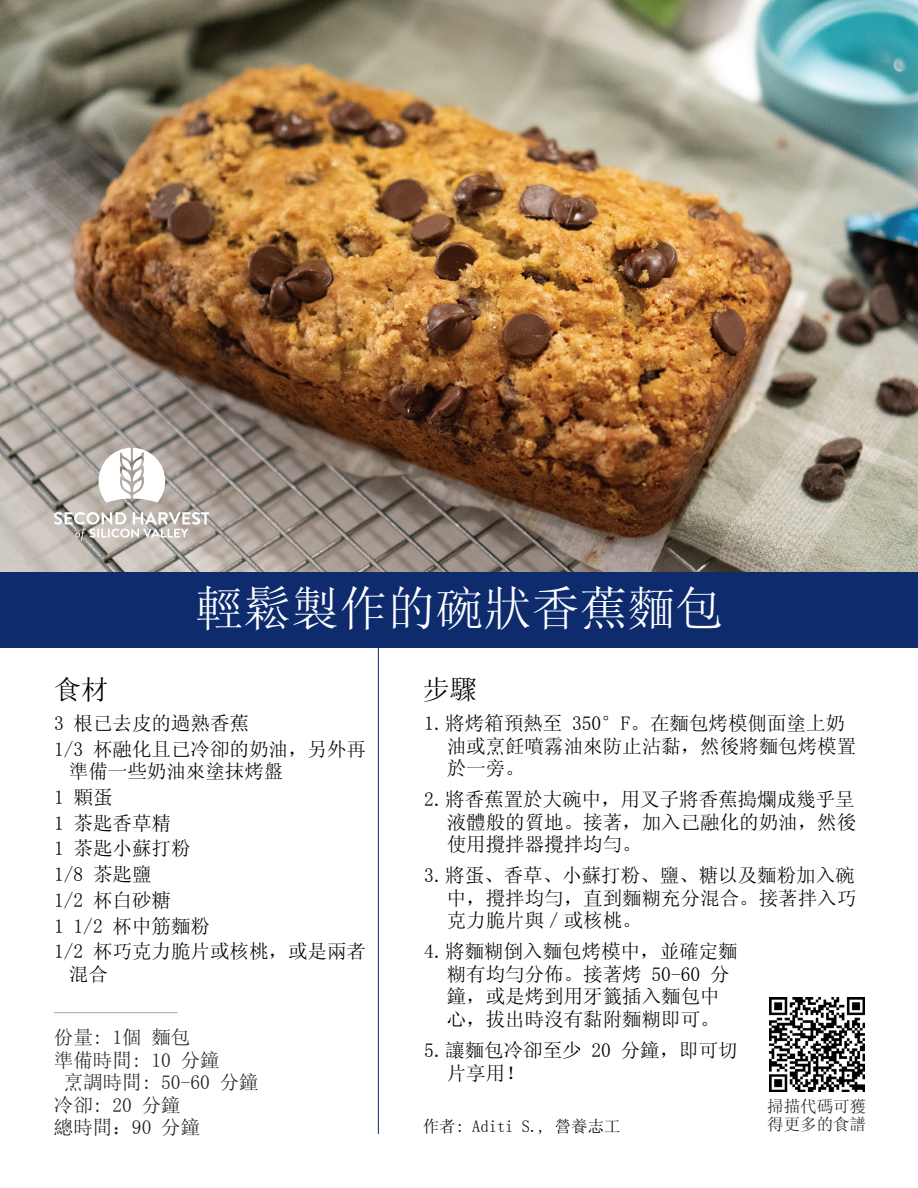
<style>
.page{position:relative;width:918px;height:1188px;background:#fff}
.page>*{position:absolute;margin:0;border:0;box-sizing:border-box;transform-origin:0 0}
.t1{font:48px "Sim Sun";color:#fff}
.t2{font:27px "Sim Sun";color:#000}
.t3{font:19.5px/22.5px "Sim Sun";color:#000}
.t4{font:19.5px "Sim Sun";color:#231f20}
.t5{font:16.5px "Sim Sun";color:#000}
.t6{font:16.5px/18px "Sim Sun";color:#231f20}
</style>
<div class="page">
<img style="left:0;top:0;width:918px;height:572px">
<svg style="left:54px;top:512px;width:155px;height:29px"></svg>
<svg style="left:99px;top:448px;width:66px;height:55px"></svg>
<div style="left:0;top:572px;width:918px;height:76px;background:#0d2b6d"></div>
<hr style="left:378px;top:643px;width:1px;height:491px;background:#0d2b6d">
<hr style="left:54px;top:1012px;width:124px;height:1px;background:#9ea3c4">
<img style="left:770px;top:998px;width:94px;height:94px">
<h1 class="t1" style="left:196px;top:584px;width:529px">輕鬆製作的碗狀香蕉麵包</h1>
<h2 class="t2" style="left:54px;top:676px;width:55px">食材</h2>
<p class="t3" style="left:54px;top:710px;width:313px;line-height:25.8px">3 根已去皮的過熟香蕉<br>1/3 杯融化且已冷卻的奶油，另外再</p>
<p class="t3" style="left:54px;top:758px;width:313px;line-height:25.8px;text-indent:15px">準備一些奶油來塗抹烤盤<br>1 顆蛋<br>1 茶匙香草精<br>1 茶匙小蘇打粉<br>1/8 茶匙鹽<br>1/2 杯白砂糖<br>1 1/2 杯中筋麵粉<br>1/2 杯巧克力脆片或核桃，或是兩者</p>
<p class="t3" style="left:69px;top:963px;width:41px">混合</p>
<h2 class="t2" style="left:423px;top:676px;width:55px">步驟</h2>
<p class="t3" style="left:447px;top:712px;width:411px;text-indent:-23px">1.將烤箱預熱至 350°F。在麵包烤模側面塗上奶油或烹飪噴霧油來防止沾黏，然後將麵包烤模置於一旁。</p>
<p class="t3" style="left:447px;top:788px;width:411px;text-align:justify;text-indent:-23px">2.將香蕉置於大碗中，用叉子將香蕉搗爛成幾乎呈液體般的質地。接著，加入已融化的奶油，然後使用攪拌器攪拌均勻。</p>
<p class="t3" style="left:447px;top:864px;width:411px;text-align:justify;text-indent:-23px">3.將蛋、香草、小蘇打粉、鹽、糖以及麵粉加入碗中，攪拌均勻，直到麵糊充分混合。接著拌入巧克力脆片與／或核桃。</p>
<p class="t3" style="left:447px;top:940px;width:292px;text-indent:-23px">4.將麵糊倒入麵包烤模中，並確定麵糊有均勻分佈。接著烤 50-60 分鐘，或是烤到用牙籤插入麵包中心，拔出時沒有黏附麵糊即可。</p>
<p class="t3" style="left:447px;top:1039px;width:292px;text-indent:-23px">5.讓麵包冷卻至少 20 分鐘，即可切片享用！</p>
<p class="t4" style="left:54px;top:1027px;width:138px">份量: 1個 麵包</p>
<p class="t4" style="left:54px;top:1050px;width:167px">準備時間: 10 分鐘</p>
<p class="t4" style="left:64px;top:1072px;width:196px">烹調時間: 50-60 分鐘</p>
<p class="t4" style="left:54px;top:1095px;width:128px">冷卻: 20 分鐘</p>
<p class="t4" style="left:54px;top:1117px;width:148px">總時間：90 分鐘</p>
<p class="t5" style="left:423px;top:1118px;width:199px">作者: Aditi S., 營養志工</p>
<p class="t6" style="left:767px;top:1098px;width:100px">掃描代碼可獲得更多的食譜</p>
</div>
